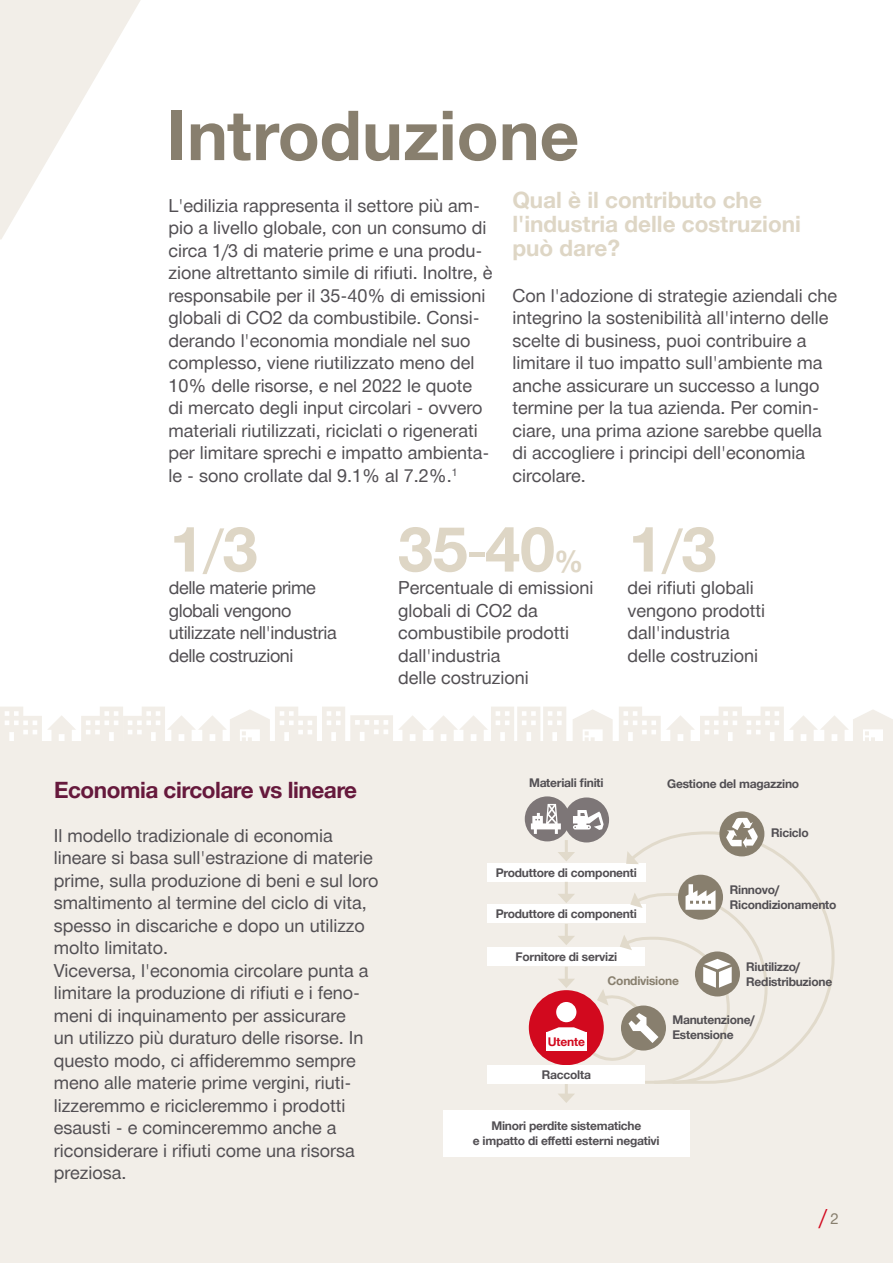
<style>
.page{position:relative;width:893px;height:1263px;background:#fff}
.page>*{position:absolute;margin:0;border:0;box-sizing:border-box;transform-origin:0 0}
.t1{font:700 69px "Hilti";color:#887f6e}
.t2{font:700 63px "Hilti";color:#ded6c5}
.t3{font:700 22.5px/24px "Hilti";color:#ded6c5}
.t4{font:700 22.5px "Hilti";letter-spacing:-.02em;color:#66193c}
.t5{font:21px "Hilti";color:#d2091e}
.t6{font:18px/22.5px "Hilti";color:#524f53}
.t7{font:18px/22.5px "Hilti";letter-spacing:-.02em;color:#524f53}
.t8{font:700 12px/15px "Hilti";letter-spacing:-.02em;color:#524f53}
.t9{font:700 12px "Hilti";letter-spacing:-.02em;color:#887f6e}
.t10{font:700 12px "Hilti";letter-spacing:-.02em;color:#d2091e}
.s1{font-family:"Myriad Pro";font-weight:400}
.s2{font-size:30px}
.s3{font-size:15px;color:#887f6e}
</style>
<div class="page">
<div style="left:0;top:741px;width:893px;height:522px;background:#f2eee8"></div>
<svg style="left:0;top:0;width:141px;height:239px"></svg>
<div style="left:487px;top:864px;width:158px;height:18px;background:#fff"></div>
<div style="left:487px;top:904px;width:158px;height:18px;background:#fff"></div>
<div style="left:487px;top:948px;width:158px;height:18px;background:#fff"></div>
<div style="left:525px;top:796px;width:45px;height:45px;background:#7d7677;border-radius:50%"></div>
<div style="left:564px;top:797px;width:45px;height:45px;background:#7d7677;border-radius:50%"></div>
<hr style="left:565px;top:882px;width:3px;height:14px;background:#e1dacb">
<hr style="left:565px;top:840px;width:3px;height:15px;background:#e1dacb">
<svg style="left:558px;top:852px;width:17px;height:9px"></svg>
<hr style="left:565px;top:1082px;width:3px;height:14px;background:#e1dacb">
<svg style="left:558px;top:1093px;width:16px;height:10px"></svg>
<div style="left:529px;top:990px;width:75px;height:75px;background:#d2091e;border-radius:50%"></div>
<svg style="left:573px;top:810px;width:31px;height:20px"></svg>
<svg style="left:531px;top:804px;width:30px;height:30px"></svg>
<div style="left:443px;top:1110px;width:246px;height:47px;background:#fff"></div>
<svg style="left:605px;top:830px;width:230px;height:238px"></svg>
<svg style="left:626px;top:851px;width:13px;height:13px"></svg>
<div style="left:719px;top:811px;width:45px;height:45px;background:#887f6e;border-radius:50%"></div>
<svg style="left:726px;top:818px;width:32px;height:30px"></svg>
<div style="left:487px;top:1066px;width:158px;height:18px;background:#fff"></div>
<svg style="left:546px;top:884px;width:223px;height:200px"></svg>
<svg style="left:619px;top:707px;width:274px;height:34px"></svg>
<svg style="left:573px;top:709px;width:40px;height:32px"></svg>
<svg style="left:0;top:707px;width:566px;height:34px"></svg>
<h1 class="t1" style="left:167px;top:96px;width:414px">Introduzione</h1>
<p class="t6" style="left:169px;top:194px;width:325px">L'edilizia rappresenta il settore più am&shy;pio a livello globale, con un consumo di circa 1/3 di materie prime e una produ&shy;zione altrettanto simile di rifiuti. Inoltre, è responsabile per il 35-40% di emissioni globali di CO2 da combustibile. Consi&shy;derando l'economia mondiale nel suo complesso, viene riutilizzato meno del 10% delle risorse, e nel 2022 le quote<br>di mercato degli input circolari - ovvero materiali riutilizzati, riciclati o rigenerati per limitare sprechi e impatto ambienta&shy;le - sono crollate dal 9.1% al 7.2%.<sup>1</sup></p>
<p class="t3" style="left:512px;top:188px;width:290px">Qual è il contributo che l'industria delle costruzioni può dare?</p>
<p class="t6" style="left:512px;top:284px;width:326px">Con l'adozione di strategie aziendali che integrino la sostenibilità all'interno delle scelte di business, puoi contribuire a limitare il tuo impatto sull'ambiente ma anche assicurare un successo a lungo termine per la tua azienda. Per comin&shy;ciare, una prima azione sarebbe quella di accogliere i principi dell'economia circolare.</p>
<h2 class="t2" style="left:169px;top:513px;width:91px">1<span class="s1">/</span>3</h2>
<p class="t7" style="left:169px;top:577px;width:169px">delle materie prime globali vengono utilizzate nell'industria delle costruzioni</p>
<h2 class="t2" style="left:398px;top:513px;width:187px">35<span class="s1">-</span>40<span class="s2">%</span></h2>
<p class="t6" style="left:398px;top:577px;width:197px">Percentuale di emissioni globali di CO2 da combustibile prodotti dall'industria<br>delle costruzioni</p>
<h2 class="t2" style="left:628px;top:513px;width:91px">1<span class="s1">/</span>3</h2>
<p class="t6" style="left:628px;top:577px;width:139px">dei rifiuti globali vengono prodotti dall'industria delle costruzioni</p>
<p class="t4" style="left:54px;top:777px;width:305px">Economia circolare vs lineare</p>
<p class="t6" style="left:54px;top:824px;width:326px">Il modello tradizionale di economia lineare si basa sull'estrazione di materie prime, sulla produzione di beni e sul loro smaltimento al termine del ciclo di vita, spesso in discariche e dopo un utilizzo molto limitato.<br>Viceversa, l'economia circolare punta a limitare la produzione di rifiuti e i feno&shy;meni di inquinamento per assicurare<br>un utilizzo più duraturo delle risorse. In questo modo, ci affideremmo sempre meno alle materie prime vergini, riuti&shy;lizzeremmo e ricicleremmo i prodotti esausti - e cominceremmo anche a riconsiderare i rifiuti come una risorsa preziosa.</p>
<p class="t8" style="left:529px;top:776px;width:76px">Materiali finiti</p>
<p class="t8" style="left:496px;top:865px;width:143px">Produttore di componenti</p>
<p class="t8" style="left:667px;top:776px;width:134px">Gestione del magazzino</p>
<p class="t8" style="left:771px;top:825px;width:39px">Riciclo</p>
<p class="t8" style="left:496px;top:906px;width:143px">Produttore di componenti</p>
<p class="t8" style="left:515px;top:949px;width:103px">Fornitore di servizi</p>
<p class="t9" style="left:608px;top:974px;width:73px">Condivisione</p>
<p class="t8" style="left:730px;top:882px;width:108px">Rinnovo/<br>Ricondizionamento</p>
<p class="t8" style="left:746px;top:959px;width:88px">Riutilizzo/<br>Redistribuzione</p>
<p class="t10" style="left:548px;top:1035px;width:39px">Utente</p>
<p class="t8" style="left:542px;top:1067px;width:51px">Raccolta</p>
<p class="t8" style="left:672px;top:1013px;width:84px">Manutenzione/<br>Estensione</p>
<p class="t8" style="left:473px;top:1119px;width:188px;text-align:center">Minori perdite sistematiche<br>e impatto di effetti esterni negativi</p>
<p class="t5" style="left:819px;top:1204px;width:21px">/ <span class="s3">2</span></p>
</div>
